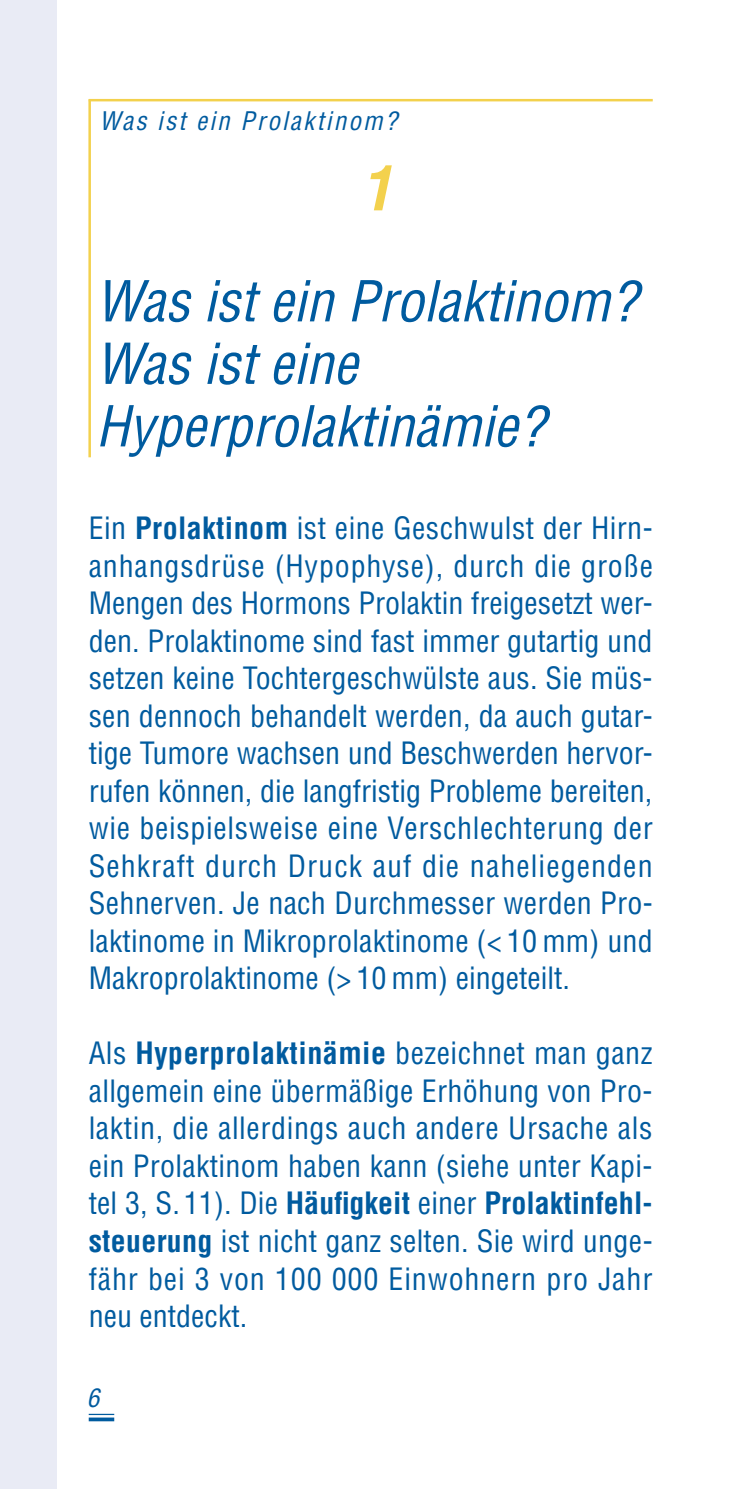
<style>
.page{position:relative;width:745px;height:1489px;background:#fff}
.page>*{position:absolute;margin:0;border:0;box-sizing:border-box;transform-origin:0 0}
.t1{font:italic 700 condensed 60px "Helvetica";color:#f3d14d}
.t2{font:italic condensed 55px/62.5px "Helvetica";color:#005b9f}
.t3{font:condensed 30px/37.5px "Helvetica";letter-spacing:.005em;color:#005b9f;text-align:justify}
.t4{font:italic condensed 25px "Helvetica";letter-spacing:.09em;color:#005b9f}
.s1{font-weight:700}
</style>
<div class="page">
<svg style="left:89px;top:1413px;width:25px;height:1px"></svg>
<svg style="left:89px;top:1417px;width:25px;height:4px"></svg>
<div style="left:0;top:0;width:57px;height:1488px;background:#e9ebf5"></div>
<hr style="left:89px;top:99px;width:563px;height:2px;background:#f3d14d">
<hr style="left:88px;top:99px;width:3px;height:358px;background:#f3d14d">
<p class="t4" style="left:99px;top:106px;width:299px">Was ist ein Prolaktinom?</p>
<h1 class="t1" style="left:361px;top:152px;width:31px">1</h1>
<h2 class="t2" style="left:96px;top:269px;width:543px">Was ist ein Prolaktinom?<br>Was ist eine<br>Hyperprolaktinämie?</h2>
<p class="t3" style="left:89px;top:509px;width:565px">Ein <span class="s1">Prolaktinom</span> ist eine Geschwulst der Hirn&shy;anhangsdrüse (Hypophyse), durch die große Mengen des Hormons Prolaktin freigesetzt wer&shy;den. Prolaktinome sind fast immer gutartig und setzen keine Tochtergeschwülste aus. Sie müs&shy;sen dennoch behandelt werden, da auch gutar&shy;tige Tumore wachsen und Beschwerden hervor&shy;rufen können, die langfristig Probleme bereiten, wie beispielsweise eine Verschlechterung der Sehkraft durch Druck auf die naheliegenden Sehnerven. Je nach Durchmesser werden Pro&shy;laktinome in Mikroprolaktinome (&lt; 10 mm) und Makroprolaktinome (&gt; 10 mm) eingeteilt.</p>
<p class="t3" style="left:89px;top:1034px;width:565px">Als <span class="s1">Hyperprolaktinämie</span> bezeichnet man ganz allgemein eine übermäßige Erhöhung von Pro&shy;laktin, die allerdings auch andere Ursache als ein Prolaktinom haben kann (siehe unter Kapi&shy;tel 3, S. 11). Die <span class="s1">Häufigkeit</span> einer <span class="s1">Prolaktinfehl&shy;steuerung</span> ist nicht ganz selten. Sie wird unge&shy;fähr bei 3 von 100 000 Einwohnern pro Jahr neu entdeckt.</p>
<p class="t4" style="left:87px;top:1381px;width:14px">6</p>
</div>
